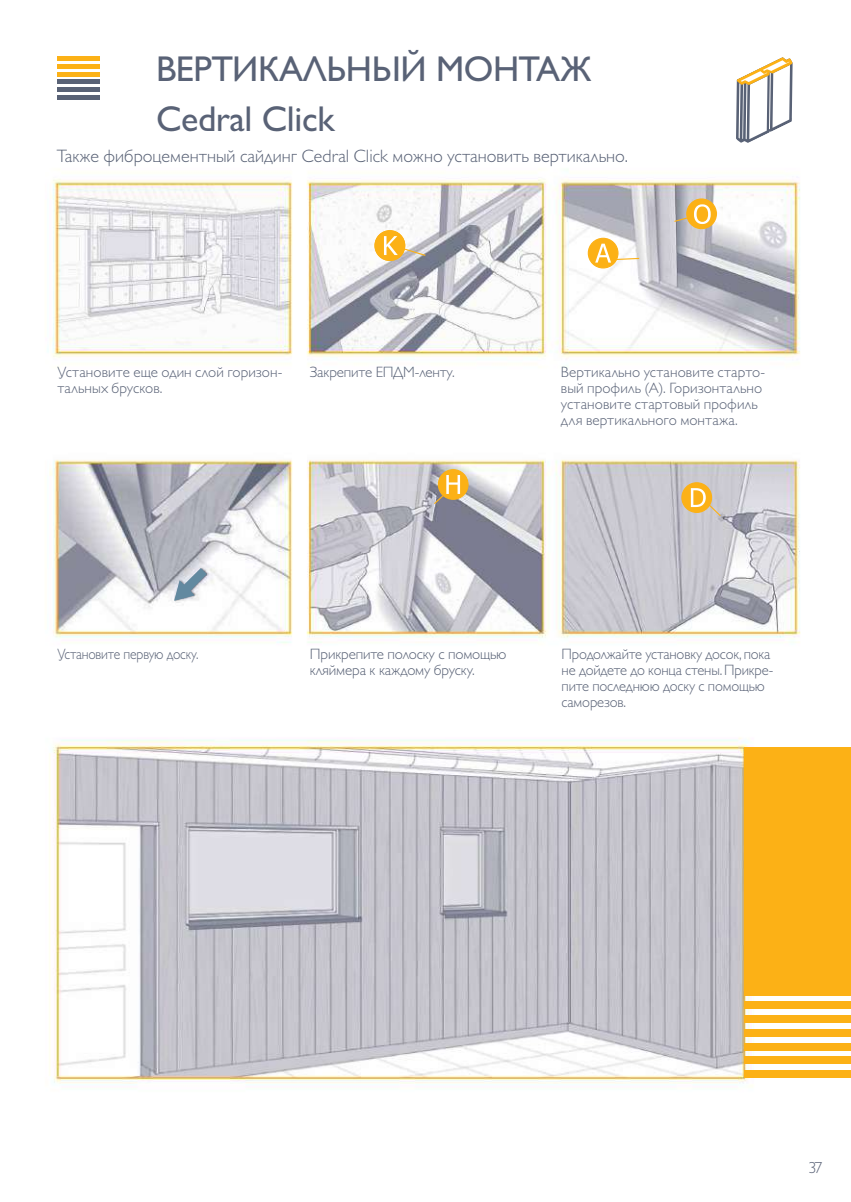
<style>
.page{position:relative;width:851px;height:1202px;background:#fff}
.page>*{position:absolute;margin:0;border:0;box-sizing:border-box;transform-origin:0 0}
.t1{font:500 36px/49.4px "Gill Sans Pro Cyrillic";letter-spacing:-.01em;color:#596276}
.t2{font:300 18px "Gill Sans Pro Cyrillic";color:#596276}
.t3{font:300 16px "Gill Sans Pro Cyrillic";color:#596276}
.t4{font:300 15px/16px "Gill Sans Pro Cyrillic";letter-spacing:-.01em;color:#596276}
.t5{font:300 15px "Gill Sans Pro Cyrillic";letter-spacing:-.01em;color:#596276;scale:.91 1}
</style>
<div class="page">
<img style="left:47px;top:56px;width:803px;height:1031px">
<hr style="left:57px;top:95px;width:42px;height:4px;background:#596276">
<div style="left:57px;top:87px;width:42px;height:5px;background:#596276"></div>
<hr style="left:57px;top:80px;width:42px;height:4px;background:#596276">
<hr style="left:57px;top:72px;width:42px;height:4px;background:#fcb116">
<div style="left:57px;top:64px;width:42px;height:5px;background:#fcb116"></div>
<hr style="left:57px;top:57px;width:42px;height:4px;background:#fcb116">
<svg style="left:719px;top:56px;width:78px;height:91px"></svg>
<svg style="left:174px;top:568px;width:33px;height:33px"></svg>
<div style="left:681px;top:483px;width:30px;height:29px;background:#fcb116;border-radius:50%"></div>
<div style="left:681px;top:482px;width:31px;height:31px;border:1px solid #fcb116;border-radius:50%"></div>
<svg style="left:690px;top:488px;width:31px;height:29px"></svg>
<div style="left:375px;top:231px;width:29px;height:29px;background:#fcb116;border-radius:50%"></div>
<div style="left:374px;top:230px;width:31px;height:31px;border:1px solid #fcb116;border-radius:50%"></div>
<svg style="left:384px;top:236px;width:42px;height:21px"></svg>
<div style="left:438px;top:470px;width:30px;height:29px;background:#fcb116;border-radius:50%"></div>
<div style="left:437px;top:469px;width:31px;height:31px;border:1px solid #fcb116;border-radius:50%"></div>
<svg style="left:432px;top:475px;width:28px;height:30px"></svg>
<div style="left:588px;top:238px;width:30px;height:30px;background:#fcb116;border-radius:50%"></div>
<div style="left:587px;top:238px;width:31px;height:30px;border:1px solid #fcb116;border-radius:50%"></div>
<svg style="left:595px;top:244px;width:45px;height:19px"></svg>
<div style="left:686px;top:199px;width:30px;height:30px;background:#fcb116;border-radius:50%"></div>
<div style="left:686px;top:198px;width:30px;height:31px;border:1px solid #fcb116;border-radius:50%"></div>
<svg style="left:673px;top:204px;width:37px;height:20px"></svg>
<div style="left:744px;top:747px;width:106px;height:248px;background:#fcb116"></div>
<div style="left:744px;top:1001px;width:106px;height:8px;background:#fcb116"></div>
<div style="left:744px;top:1015px;width:106px;height:8px;background:#fcb116"></div>
<div style="left:744px;top:1029px;width:106px;height:8px;background:#fcb116"></div>
<div style="left:744px;top:1043px;width:106px;height:7px;background:#fcb116"></div>
<div style="left:744px;top:1056px;width:106px;height:8px;background:#fcb116"></div>
<div style="left:744px;top:1070px;width:106px;height:8px;background:#fcb116"></div>
<h1 class="t1" style="left:156px;top:44px;width:437px">ВЕРТИКАЛЬНЫЙ МОНТАЖ<br>Cedral Click</h1>
<p class="t2" style="left:57px;top:145px;width:573px">Также фиброцементный сайдинг Cedral Click можно установить вертикально.</p>
<p class="t4" style="left:57px;top:364px;width:226px">Установите еще один слой горизон&shy;тальных брусков.</p>
<p class="t4" style="left:310px;top:364px;width:146px">Закрепите ЕПДМ-ленту.</p>
<p class="t4" style="left:561px;top:364px;width:206px">Вертикально установите старто&shy;вый профиль (А). Горизонтально установите стартовый профиль для вертикального монтажа.</p>
<p class="t5" style="left:57px;top:645px;width:156px">Установите первую доску.</p>
<p class="t4" style="left:310px;top:645px;width:198px">Прикрепите полоску с помощью кляймера к каждому бруску.</p>
<p class="t4" style="left:561px;top:645px;width:213px">Продолжайте установку досок, пока не дойдете до конца стены. Прикре&shy;пите последнюю доску с помощью саморезов.</p>
<p class="t3" style="left:808px;top:1158px;width:15px">37</p>
</div>
